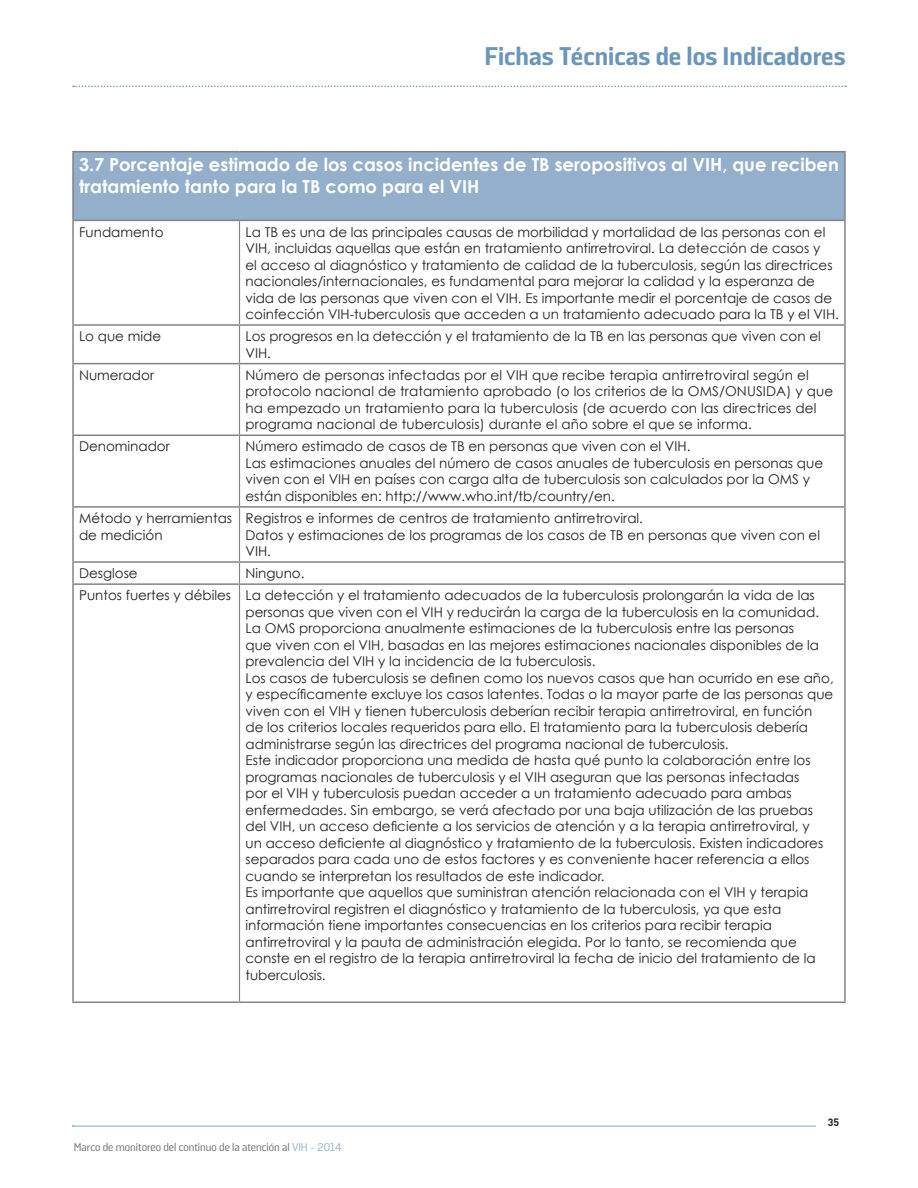
<style>
.page{position:relative;width:918px;height:1188px;background:#fff}
.page>*{position:absolute;margin:0;border:0;box-sizing:border-box;transform-origin:0 0}
.t1{font:700 25.5px "Solido";color:#6b96ba}
.t2{font:700 18px/21.6px "Century Gothic";color:#fff}
.t3{font:13.5px/16.5px "Century Gothic";color:#231f20}
.t4{font:11.25px "Solido";color:#6c6d70}
.t5{font:700 10.5px "DIN";color:#231f20}
.s1{color:#94afcc}
</style>
<div class="page">
<svg style="left:72px;top:1126px;width:743px;height:1px"></svg>
<svg style="left:73px;top:86px;width:773px;height:1px"></svg>
<div style="left:73px;top:152px;width:772px;height:68px;background:#94afcc"></div>
<hr style="left:239px;top:221px;width:1px;height:103px;background:#808285">
<hr style="left:239px;top:326px;width:1px;height:37px;background:#808285">
<hr style="left:239px;top:364px;width:1px;height:71px;background:#808285">
<hr style="left:239px;top:436px;width:1px;height:70px;background:#808285">
<hr style="left:239px;top:508px;width:1px;height:53px;background:#808285">
<svg style="left:239px;top:563px;width:1px;height:20px"></svg>
<hr style="left:239px;top:585px;width:1px;height:417px;background:#808285">
<hr style="left:72px;top:151px;width:168px;height:1px;background:#808285">
<hr style="left:240px;top:151px;width:606px;height:1px;background:#808285">
<hr style="left:72px;top:220px;width:168px;height:1px;background:#808285">
<hr style="left:240px;top:220px;width:606px;height:1px;background:#808285">
<hr style="left:72px;top:324px;width:168px;height:2px;background:#808285">
<hr style="left:240px;top:324px;width:606px;height:2px;background:#808285">
<hr style="left:72px;top:363px;width:168px;height:1px;background:#808285">
<hr style="left:240px;top:363px;width:606px;height:1px;background:#808285">
<hr style="left:72px;top:435px;width:168px;height:1px;background:#808285">
<hr style="left:240px;top:435px;width:606px;height:1px;background:#808285">
<hr style="left:72px;top:506px;width:168px;height:2px;background:#808285">
<hr style="left:240px;top:506px;width:606px;height:2px;background:#808285">
<hr style="left:72px;top:561px;width:168px;height:2px;background:#808285">
<hr style="left:240px;top:561px;width:606px;height:2px;background:#808285">
<hr style="left:72px;top:583px;width:168px;height:2px;background:#808285">
<hr style="left:240px;top:583px;width:606px;height:2px;background:#808285">
<hr style="left:72px;top:1002px;width:168px;height:1px;background:#808285">
<hr style="left:240px;top:1002px;width:606px;height:1px;background:#808285">
<hr style="left:72px;top:152px;width:2px;height:68px;background:#808285">
<hr style="left:844px;top:152px;width:2px;height:68px;background:#808285">
<hr style="left:72px;top:221px;width:2px;height:103px;background:#808285">
<hr style="left:844px;top:221px;width:2px;height:103px;background:#808285">
<hr style="left:72px;top:326px;width:2px;height:37px;background:#808285">
<hr style="left:844px;top:326px;width:2px;height:37px;background:#808285">
<hr style="left:72px;top:364px;width:2px;height:71px;background:#808285">
<hr style="left:844px;top:364px;width:2px;height:71px;background:#808285">
<hr style="left:72px;top:436px;width:2px;height:70px;background:#808285">
<hr style="left:844px;top:436px;width:2px;height:70px;background:#808285">
<hr style="left:72px;top:508px;width:2px;height:53px;background:#808285">
<hr style="left:844px;top:508px;width:2px;height:53px;background:#808285">
<hr style="left:72px;top:563px;width:2px;height:20px;background:#808285">
<hr style="left:844px;top:563px;width:2px;height:20px;background:#808285">
<hr style="left:72px;top:585px;width:2px;height:417px;background:#808285">
<hr style="left:844px;top:585px;width:2px;height:417px;background:#808285">
<p class="t1" style="left:484px;top:42px;width:363px">Fichas Técnicas de los Indicadores</p>
<p class="t2" style="left:79px;top:153px;width:761px">3.7 Porcentaje estimado de los casos incidentes de TB seropositivos al VIH, que reciben tratamiento tanto para la TB como para el VIH</p>
<p class="t3" style="left:79px;top:223px;width:86px">Fundamento</p>
<p class="t3" style="left:246px;top:223px;width:595px">La TB es una de las principales causas de morbilidad y mortalidad de las personas con el VIH, incluidas aquellas que están en tratamiento antirretroviral. La detección de casos y<br>el acceso al diagnóstico y tratamiento de calidad de la tuberculosis, según las directrices nacionales/internacionales, es fundamental para mejorar la calidad y la esperanza de vida de las personas que viven con el VIH. Es importante medir el porcentaje de casos de coinfección VIH-tuberculosis que acceden a un tratamiento adecuado para la TB y el VIH.</p>
<p class="t3" style="left:79px;top:328px;width:84px">Lo que mide</p>
<p class="t3" style="left:246px;top:328px;width:577px">Los progresos en la detección y el tratamiento de la TB en las personas que viven con el<br>VIH.</p>
<p class="t3" style="left:79px;top:366px;width:77px">Numerador</p>
<p class="t3" style="left:246px;top:366px;width:589px">Número de personas infectadas por el VIH que recibe terapia antirretroviral según el protocolo nacional de tratamiento aprobado (o los criterios de la OMS/ONUSIDA) y que ha empezado un tratamiento para la tuberculosis (de acuerdo con las directrices del programa nacional de tuberculosis) durante el año sobre el que se informa.</p>
<p class="t3" style="left:79px;top:438px;width:92px">Denominador</p>
<p class="t3" style="left:246px;top:438px;width:446px">Número estimado de casos de TB en personas que viven con el VIH.</p>
<p class="t3" style="left:246px;top:455px;width:579px">Las estimaciones anuales del número de casos anuales de tuberculosis en personas que viven con el VIH en países con carga alta de tuberculosis son calculados por la OMS y están disponibles en: http://www.who.int/tb/country/en.</p>
<p class="t3" style="left:79px;top:510px;width:155px">Método y herramientas de medición</p>
<p class="t3" style="left:246px;top:510px;width:399px">Registros e informes de centros de tratamiento antirretroviral.</p>
<p class="t3" style="left:246px;top:526px;width:576px">Datos y estimaciones de los programas de los casos de TB en personas que viven con el<br>VIH.</p>
<p class="t3" style="left:79px;top:565px;width:60px">Desglose</p>
<p class="t3" style="left:246px;top:565px;width:61px">Ninguno.</p>
<p class="t3" style="left:79px;top:587px;width:154px">Puntos fuertes y débiles</p>
<p class="t3" style="left:246px;top:587px;width:575px">La detección y el tratamiento adecuados de la tuberculosis prolongarán la vida de las personas que viven con el VIH y reducirán la carga de la tuberculosis en la comunidad.<br>La OMS proporciona anualmente estimaciones de la tuberculosis entre las personas que viven con el VIH, basadas en las mejores estimaciones nacionales disponibles de la prevalencia del VIH y la incidencia de la tuberculosis.</p>
<p class="t3" style="left:246px;top:669px;width:590px">Los casos de tuberculosis se definen como los nuevos casos que han ocurrido en ese año, y específicamente excluye los casos latentes. Todas o la mayor parte de las personas que viven con el VIH y tienen tuberculosis deberían recibir terapia antirretroviral, en función<br>de los criterios locales requeridos para ello. El tratamiento para la tuberculosis debería administrarse según las directrices del programa nacional de tuberculosis.</p>
<p class="t3" style="left:246px;top:752px;width:579px">Este indicador proporciona una medida de hasta qué punto la colaboración entre los programas nacionales de tuberculosis y el VIH aseguran que las personas infectadas por el VIH y tuberculosis puedan acceder a un tratamiento adecuado para ambas enfermedades. Sin embargo, se verá afectado por una baja utilización de las pruebas del VIH, un acceso deficiente a los servicios de atención y a la terapia antirretroviral, y un acceso deficiente al diagnóstico y tratamiento de la tuberculosis. Existen indicadores separados para cada uno de estos factores y es conveniente hacer referencia a ellos cuando se interpretan los resultados de este indicador.</p>
<p class="t3" style="left:246px;top:884px;width:572px">Es importante que aquellos que suministran atención relacionada con el VIH y terapia antirretroviral registren el diagnóstico y tratamiento de la tuberculosis, ya que esta información tiene importantes consecuencias en los criterios para recibir terapia antirretroviral y la pauta de administración elegida. Por lo tanto, se recomienda que conste en el registro de la terapia antirretroviral la fecha de inicio del tratamiento de la tuberculosis.</p>
<p class="t4" style="left:74px;top:1141px;width:269px">Marco de monitoreo del continuo de la atención al <span class="s1">VIH - 2014</span></p>
<p class="t5" style="left:828px;top:1115px;width:13px">35</p>
</div>
